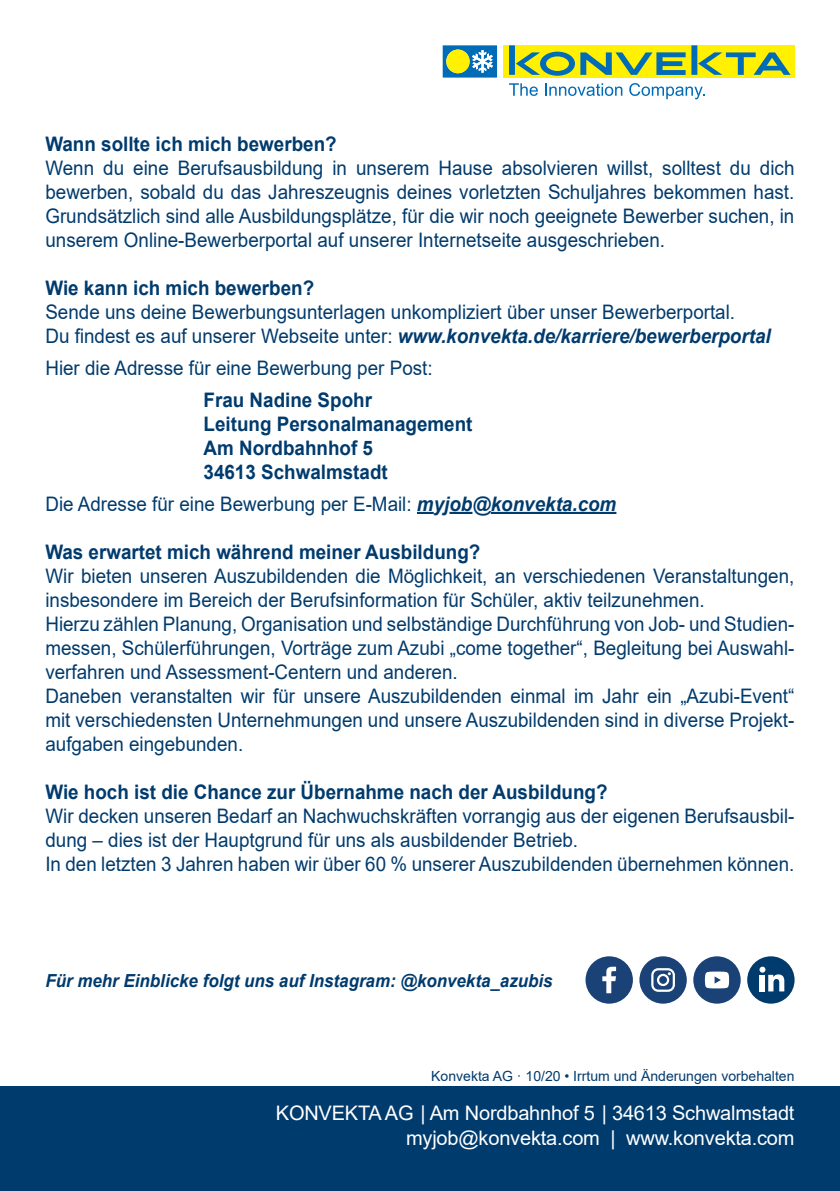
<style>
.page{position:relative;width:840px;height:1191px;background:#fff}
.page>*{position:absolute;margin:0;border:0;box-sizing:border-box;transform-origin:0 0}
.t1{font:20px/24px "Arial";color:#003b6e;scale:.94 1}
.t2{font:700 20px/24px "Arial";color:#003b6e;scale:.94 1}
.t3{font:20px/24px "Arial";letter-spacing:-.01em;color:#fff;text-align:right}
.t4{font:italic 700 18px "Arial";color:#003b6e;scale:.94 1}
.t5{font:14px "Arial";color:#003b6e}
.s1{font-weight:700;font-style:italic}
</style>
<div class="page">
<div style="left:0;top:1086px;width:839px;height:105px;background:#003b6e"></div>
<div style="left:503px;top:45px;width:291px;height:33px;background:#fff101"></div>
<svg style="left:509px;top:45px;width:281px;height:31px"></svg>
<svg style="left:509px;top:83px;width:28px;height:13px"></svg>
<svg style="left:545px;top:83px;width:77px;height:13px"></svg>
<svg style="left:629px;top:83px;width:75px;height:16px"></svg>
<svg style="left:442px;top:45px;width:55px;height:33px"></svg>
<div style="left:693px;top:956px;width:47px;height:47px;background:#1b4276;border-radius:50%"></div>
<svg style="left:704px;top:971px;width:24px;height:17px"></svg>
<div style="left:585px;top:956px;width:47px;height:47px;background:#1b4276;border-radius:50%"></div>
<svg style="left:602px;top:966px;width:13px;height:27px"></svg>
<div style="left:639px;top:956px;width:47px;height:47px;background:#1b4276;border-radius:50%"></div>
<svg style="left:651px;top:968px;width:23px;height:23px"></svg>
<div style="left:746px;top:956px;width:48px;height:47px;background:#003b6e;border-radius:50%"></div>
<svg style="left:759px;top:966px;width:24px;height:25px"></svg>
<svg style="left:417px;top:512px;width:16px;height:2px"></svg>
<hr style="left:449px;top:512px;width:23px;height:2px;background:#003b6e">
<hr style="left:490px;top:512px;width:126px;height:2px;background:#003b6e">
<p class="t2" style="left:45px;top:132px;width:311px">Wann sollte ich mich bewerben?</p>
<p class="t1" style="left:45px;top:155px;width:797px;text-align:justify">Wenn du eine Berufsausbildung in unserem Hause absolvieren willst, solltest du dich bewerben, sobald du das Jahreszeugnis deines vorletzten Schuljahres bekommen hast.<br>Grundsätzlich sind alle Ausbildungsplätze, für die wir noch geeignete Bewerber suchen, in unserem Online-Bewerberportal auf unserer Internetseite ausgeschrieben.</p>
<p class="t2" style="left:45px;top:276px;width:287px">Wie kann ich mich bewerben?</p>
<p class="t1" style="left:45px;top:299px;width:772px">Sende uns deine Bewerbungsunterlagen unkompliziert über unser Bewerberportal.<br>Du findest es auf unserer Webseite unter: <span class="s1">www.konvekta.de/karriere/bewerberportal</span></p>
<p class="t1" style="left:45px;top:355px;width:413px">Hier die Adresse für eine Bewerbung per Post:</p>
<p class="t2" style="left:203px;top:388px;width:287px">Frau Nadine Spohr<br>Leitung Personalmanagement<br>Am Nordbahnhof 5<br>34613 Schwalmstadt</p>
<p class="t1" style="left:45px;top:491px;width:608px">Die Adresse für eine Bewerbung per E-Mail: <span class="s1">myjob@konvekta.com</span></p>
<p class="t2" style="left:45px;top:540px;width:464px">Was erwartet mich während meiner Ausbildung?</p>
<p class="t1" style="left:45px;top:563px;width:798px">Wir bieten unseren Auszubildenden die Möglichkeit, an verschiedenen Veranstaltungen, insbesondere im Bereich der Berufsinformation für Schüler, aktiv teilzunehmen.<br>Hierzu zählen Planung, Organisation und selbständige Durchführung von Job- und Studien&shy;messen, Schülerführungen, Vorträge zum Azubi „come together“, Begleitung bei Auswahl&shy;verfahren und Assessment-Centern und anderen.<br>Daneben veranstalten wir für unsere Auszubildenden einmal im Jahr ein „Azubi-Event“ mit verschiedensten Unternehmungen und unsere Auszubildenden sind in diverse Projekt&shy;aufgaben eingebunden.</p>
<p class="t2" style="left:45px;top:780px;width:599px">Wie hoch ist die Chance zur Übernahme nach der Ausbildung?</p>
<p class="t1" style="left:45px;top:803px;width:798px">Wir decken unseren Bedarf an Nachwuchskräften vorrangig aus der eigenen Berufsausbil&shy;dung – dies ist der Hauptgrund für uns als ausbildender Betrieb.<br>In den letzten 3 Jahren haben wir über 60 % unserer Auszubildenden übernehmen können.</p>
<p class="t4" style="left:45px;top:968px;width:541px">Für mehr Einblicke folgt uns auf Instagram: @konvekta_azubis</p>
<p class="t5" style="left:431px;top:1066px;width:364px">Konvekta AG · 10/20 • Irrtum und Änderungen vorbehalten</p>
<p class="t3" style="left:276px;top:1101px;width:520px">KONVEKTA AG | Am Nordbahnhof 5 | 34613 Schwalmstadt myjob@konvekta.com | www.konvekta.com</p>
</div>
